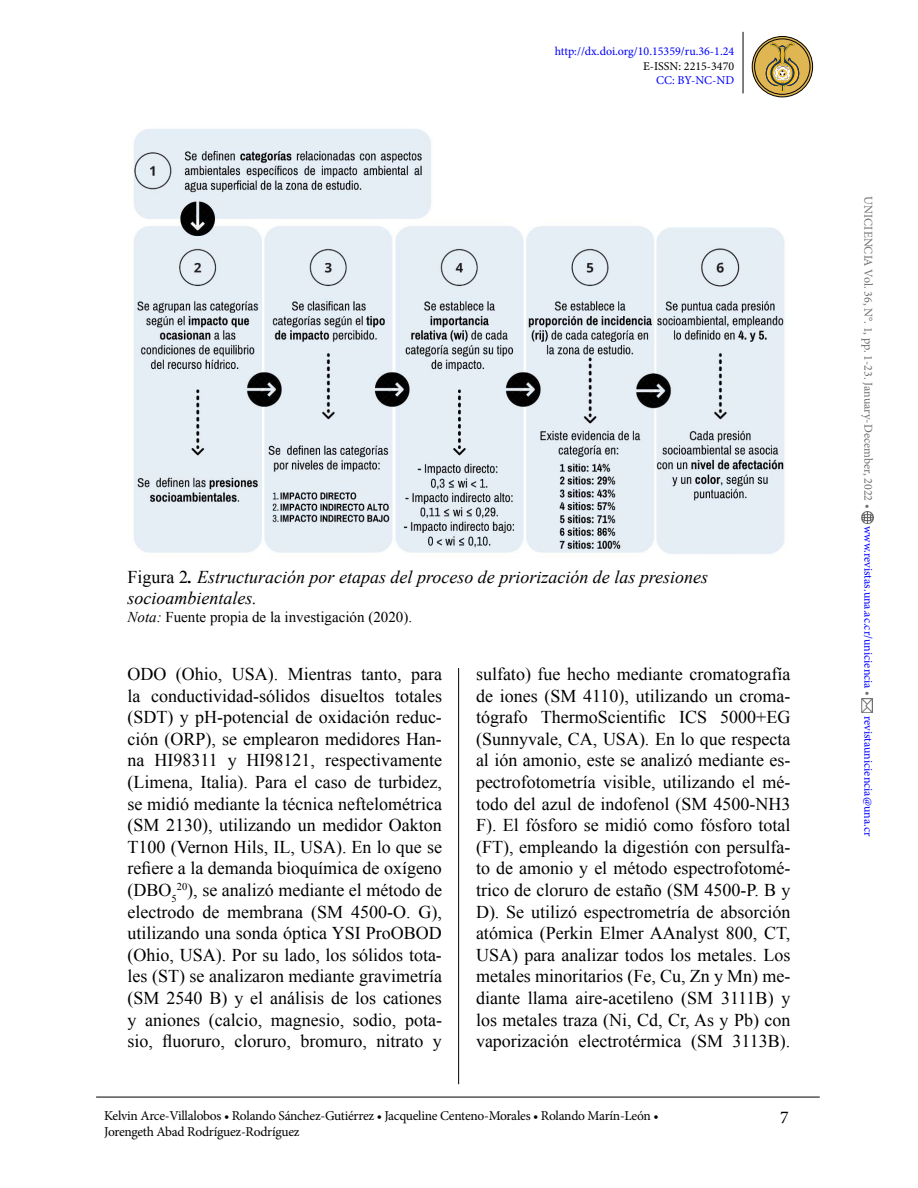
<style>
.page{position:relative;width:918px;height:1188px;background:#fff}
.page>*{position:absolute;margin:0;border:0;box-sizing:border-box;transform-origin:0 0}
.t1{font:18px/21.6px "Times New Roman";color:#000;text-align:justify}
.t2{font:italic 18px/21.6px "Times New Roman";color:#000}
.t3{font:18px "Minion Pro";color:#000}
.t4{font:15px "Times New Roman";color:#000}
.t5{font:13.5px/16.2px "Minion Pro";letter-spacing:-.02em;color:#000}
.t6{font:12px "Minion Pro";color:#00f}
.t7{font:12px "Minion Pro";color:#706f6f}
.t8{font:12px "Minion Pro";color:#000}
.s1{font-style:normal}
.s2{font-weight:700}
.s3{font-style:italic}
.s4{color:#706f6f}
</style>
<div class="page">
<hr style="left:743px;top:32px;width:1px;height:61px;background:#000">
<hr style="left:458px;top:110px;width:1px;height:974px;background:#000">
<svg style="left:862px;top:511px;width:12px;height:12px"></svg>
<img style="left:862px;top:699px;width:10px;height:14px">
<hr style="left:96px;top:1097px;width:724px;height:1px;background:#000">
<svg style="left:752px;top:37px;width:61px;height:60px"></svg>
<div style="left:754px;top:39px;width:56px;height:56px;border:1px solid #000;border-radius:50%"></div>
<div style="left:752px;top:36px;width:61px;height:61px;border:1px solid #000;border-radius:50%"></div>
<svg style="left:766px;top:42px;width:33px;height:50px;background:#bc9f53"></svg>
<div style="left:433px;top:110px;width:52px;height:558px;background:#fff"></div>
<img style="left:133px;top:129px;width:652px;height:425px">
<p class="t6" style="left:555px;top:44px;width:181px">http://dx.doi.org/10.15359/ru.36-1.24</p>
<p class="t8" style="left:643px;top:58px;width:93px">E-ISSN: 2215-3470</p>
<p class="t6" style="left:656px;top:72px;width:80px">CC: BY-NC-ND</p>
<p class="t2" style="left:128px;top:566px;width:582px"><span class="s1">Figura 2</span><span class="s2">.</span> Estructuración por etapas del proceso de priorización de las presiones socioambientales.</p>
<p class="t4" style="left:128px;top:607px;width:286px"><span class="s3">Nota:</span> Fuente propia de la investigación (2020).</p>
<p class="t1" style="left:128px;top:663px;width:316px">ODO (Ohio, USA). Mientras tanto, para la conductividad-sólidos disueltos totales (SDT) y pH-potencial de oxidación reduc&shy;ción (ORP), se emplearon medidores Han&shy;na HI98311 y HI98121, respectivamente (Limena, Italia). Para el caso de turbidez, se midió mediante la técnica neftelométrica (SM 2130), utilizando un medidor Oakton T100 (Vernon Hils, IL, USA). En lo que se refiere a la demanda bioquímica de oxígeno (DBO<sub>5</sub><sup>20</sup>), se analizó mediante el método de electrodo de membrana (SM 4500-O. G), utilizando una sonda óptica YSI ProOBOD (Ohio, USA). Por su lado, los sólidos tota&shy;les (ST) se analizaron mediante gravimetría (SM 2540 B) y el análisis de los cationes y aniones (calcio, magnesio, sodio, pota&shy;sio, fluoruro, cloruro, bromuro, nitrato y</p>
<p class="t1" style="left:476px;top:663px;width:316px">sulfato) fue hecho mediante cromatografía de iones (SM 4110), utilizando un croma&shy;tógrafo ThermoScientific ICS 5000+EG (Sunnyvale, CA, USA). En lo que respecta al ión amonio, este se analizó mediante es&shy;pectrofotometría visible, utilizando el mé&shy;todo del azul de indofenol (SM 4500-NH3<br>F). El fósforo se midió como fósforo total (FT), empleando la digestión con persulfa&shy;to de amonio y el método espectrofotomé&shy;trico de cloruro de estaño (SM 4500-P. B y D). Se utilizó espectrometría de absorción atómica (Perkin Elmer AAnalyst 800, CT, USA) para analizar todos los metales. Los metales minoritarios (Fe, Cu, Zn y Mn) me&shy;diante llama aire-acetileno (SM 3111B) y los metales traza (Ni, Cd, Cr, As y Pb) con vaporización electrotérmica (SM 3113B).</p>
<p class="t5" style="left:104px;top:1107px;width:556px">Kelvin Arce-Villalobos • Rolando Sánchez-Gutiérrez • Jacqueline Centeno-Morales • Rolando Marín-León •<br>Jorengeth Abad Rodríguez-Rodríguez</p>
<p class="t3" style="left:780px;top:1105px;width:10px">7</p>
<p class="t7" style="left:876px;top:196px;width:314px;rotate:90deg">UNICIENCIA Vol. 36, N°. 1, pp. 1-23. January-December, 2022 •</p>
<p class="t6" style="left:876px;top:526px;width:172px;rotate:90deg">www.revistas.una.ac.cr/uniciencia <span class="s4">•</span></p>
<p class="t6" style="left:876px;top:716px;width:122px;rotate:90deg">revistauniciencia@una.cr</p>
</div>
